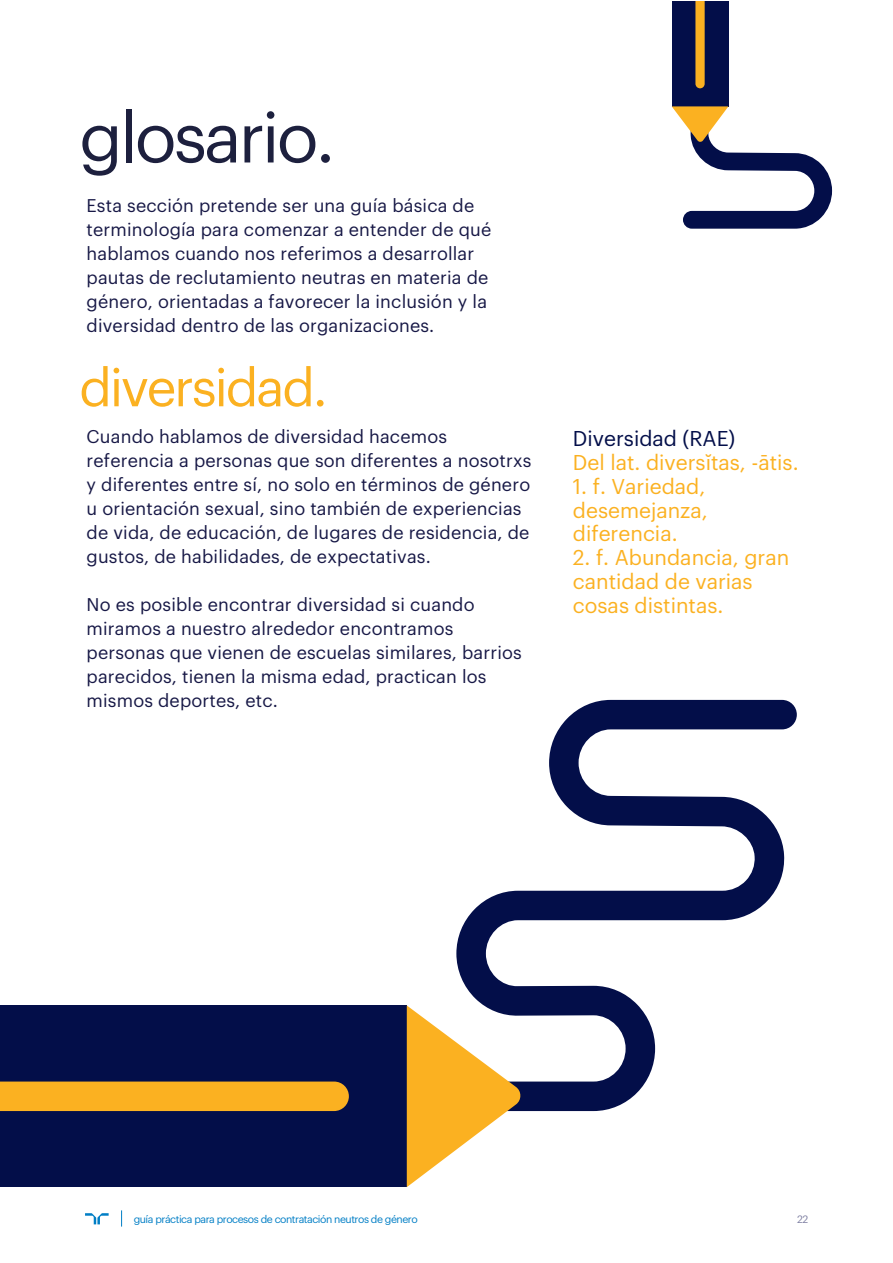
<style>
.page{position:relative;width:893px;height:1263px;background:#fff}
.page>*{position:absolute;margin:0;border:0;box-sizing:border-box;transform-origin:0 0}
.t1{font:69.15px "Graphik";letter-spacing:-.04em;color:#1d203e}
.t2{font:52.05px "Graphik";letter-spacing:-.04em;color:#fbb121}
.t3{font:21px/23.9px "Graphik";color:#fbb121;text-align:justify}
.t4{font:21px "Graphik";color:#030e49}
.t5{font:18px/24px "Graphik";letter-spacing:.01em;color:#171846}
.t6{font:10.5px "Graphik";letter-spacing:-.045em;color:#007ec5}
.t7{font:10.5px "Graphik";color:#7d7ea1}
</style>
<div class="page">
<svg style="left:683px;top:142px;width:150px;height:87px"></svg>
<div style="left:0;top:1005px;width:407px;height:182px;background:#030e49"></div>
<div style="left:0;top:1081px;width:349px;height:30px;background:#fbb121"></div>
<svg style="left:406px;top:700px;width:391px;height:411px"></svg>
<svg style="left:407px;top:1005px;width:115px;height:182px"></svg>
<div style="left:672px;top:1px;width:56px;height:105px;background:#030e49"></div>
<svg style="left:695px;top:1px;width:10px;height:87px"></svg>
<svg style="left:672px;top:106px;width:56px;height:36px"></svg>
<svg style="left:85px;top:1213px;width:24px;height:11px"></svg>
<svg style="left:121px;top:1210px;width:1px;height:16px"></svg>
<h1 class="t1" style="left:79px;top:86px;width:257px">glosario.</h1>
<p class="t5" style="left:87px;top:192px;width:406px">Esta sección pretende ser una guía básica de terminología para comenzar a entender de qué hablamos cuando nos referimos a desarrollar pautas de reclutamiento neutras en materia de género, orientadas a favorecer la inclusión y la diversidad dentro de las organizaciones.</p>
<h2 class="t2" style="left:79px;top:348px;width:250px">diversidad.</h2>
<p class="t5" style="left:87px;top:423px;width:446px">Cuando hablamos de diversidad hacemos referencia a personas que son diferentes a nosotrxs y diferentes entre sí, no solo en términos de género u orientación sexual, sino también de experiencias de vida, de educación, de lugares de residencia, de gustos, de habilidades, de expectativas.</p>
<p class="t5" style="left:87px;top:591px;width:437px">No es posible encontrar diversidad si cuando miramos a nuestro alrededor encontramos personas que vienen de escuelas similares, barrios parecidos, tienen la misma edad, practican los mismos deportes, etc.</p>
<p class="t4" style="left:573px;top:423px;width:164px">Diversidad (RAE)</p>
<p class="t3" style="left:573px;top:448px;width:227px">Del lat. diversĭtas, -ātis.</p>
<p class="t3" style="left:573px;top:472px;width:136px">1. f. Variedad, desemejanza, diferencia.</p>
<p class="t3" style="left:573px;top:544px;width:218px;text-align:left">2. f. Abundancia, gran cantidad de varias cosas distintas.</p>
<p class="t6" style="left:134px;top:1212px;width:286px">guía práctica para procesos de contratación neutros de género</p>
<p class="t7" style="left:797px;top:1212px;width:13px">22</p>
</div>
